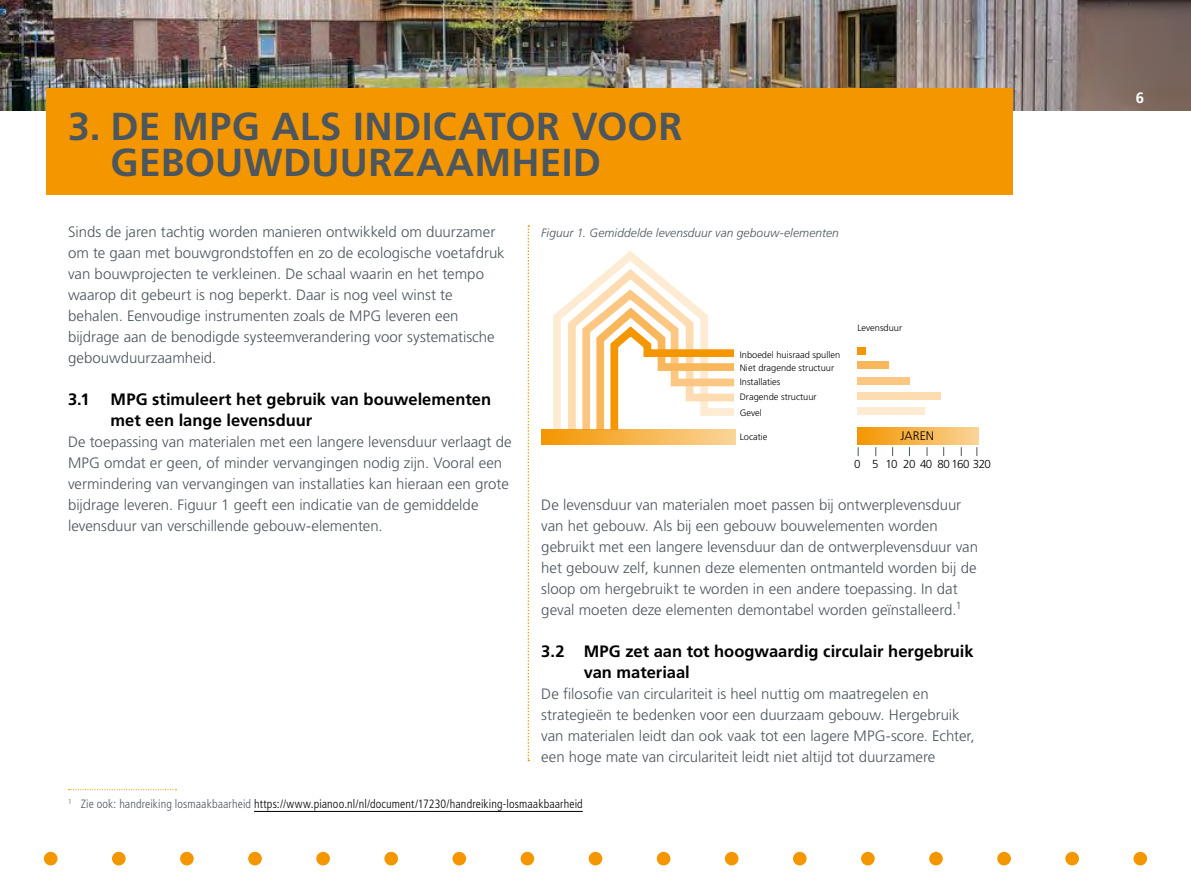
<style>
.page{position:relative;width:1191px;height:893px;background:#fff}
.page>*{position:absolute;margin:0;border:0;box-sizing:border-box;transform-origin:0 0}
.H2_Hoofdstuk_Kop{font:700 39px/36px "Frutiger LT Std";letter-spacing:.01em;color:#4c565c}
.H3_P_HR_Tussenkop_me{font:700 16.5px/21px "Frutiger LT Std";color:#000}
.P_Broodtekst{font:300 15px/21px "Frutiger LT Std";color:#4c565c}
.t1{font:700 15px "Frutiger LT Std";color:#fff}
.t2{font:12.3px "Frutiger LT Std Light 2";color:#000}
.voetnoot{font:300 condensed 12px "Frutiger LT Std";letter-spacing:.01em;color:#000}
.Bijschrift{font:italic 300 12px "Frutiger LT Std";letter-spacing:.01em;color:#4c565c}
.t3{font:11.55px "Frutiger LT Std Light 2";letter-spacing:-.05em;color:#000}
.t4{font:9.3px/12.8px "Frutiger LT Std Light 2";color:#000}
.s1{color:#4c565c}
</style>
<div class="page">
<div style="left:44px;top:852px;width:13px;height:13px;background:#f49600;border-radius:50%"></div>
<div style="left:112px;top:852px;width:14px;height:13px;background:#f49600;border-radius:50%"></div>
<div style="left:180px;top:852px;width:14px;height:13px;background:#f49600;border-radius:50%"></div>
<div style="left:248px;top:852px;width:14px;height:13px;background:#f49600;border-radius:50%"></div>
<div style="left:316px;top:852px;width:14px;height:13px;background:#f49600;border-radius:50%"></div>
<div style="left:384px;top:852px;width:14px;height:13px;background:#f49600;border-radius:50%"></div>
<div style="left:452px;top:852px;width:14px;height:13px;background:#f49600;border-radius:50%"></div>
<div style="left:520px;top:852px;width:14px;height:13px;background:#f49600;border-radius:50%"></div>
<div style="left:588px;top:852px;width:14px;height:13px;background:#f49600;border-radius:50%"></div>
<div style="left:657px;top:852px;width:13px;height:13px;background:#f49600;border-radius:50%"></div>
<div style="left:725px;top:852px;width:13px;height:13px;background:#f49600;border-radius:50%"></div>
<div style="left:793px;top:852px;width:13px;height:13px;background:#f49600;border-radius:50%"></div>
<div style="left:861px;top:852px;width:13px;height:13px;background:#f49600;border-radius:50%"></div>
<div style="left:929px;top:852px;width:13px;height:13px;background:#f49600;border-radius:50%"></div>
<div style="left:997px;top:852px;width:14px;height:13px;background:#f49600;border-radius:50%"></div>
<div style="left:1065px;top:852px;width:14px;height:13px;background:#f49600;border-radius:50%"></div>
<div style="left:1133px;top:852px;width:14px;height:13px;background:#f49600;border-radius:50%"></div>
<img style="left:0;top:0;width:1191px;height:111px">
<div style="left:47px;top:88px;width:966px;height:107px;background:#f49600"></div>
<svg style="left:527px;top:225px;width:2px;height:536px"></svg>
<svg style="left:69px;top:789px;width:107px;height:1px"></svg>
<hr style="left:254px;top:811px;width:329px;height:1px;background:#000">
<svg style="left:549px;top:251px;width:187px;height:187px"></svg>
<svg style="left:541px;top:430px;width:194px;height:14px;background:#f6b54c"></svg>
<div style="left:857px;top:347px;width:8px;height:8px;background:#f49600"></div>
<div style="left:857px;top:361px;width:31px;height:8px;background:#f9b75c"></div>
<div style="left:857px;top:377px;width:52px;height:8px;background:#fbc782"></div>
<div style="left:857px;top:392px;width:83px;height:8px;background:#fddcb1"></div>
<div style="left:857px;top:407px;width:67px;height:7px;background:#feebd3"></div>
<div style="left:857px;top:428px;width:121px;height:16px;background:linear-gradient(to right,#f49600,#fad498)"></div>
<h2 class="H2_Hoofdstuk_Kop" style="left:111px;top:108px;width:573px;text-indent:-43px">3. DE MPG ALS INDICATOR VOOR<br>GEBOUWDUURZAAMHEID</h2>
<p class="P_Broodtekst" style="left:68px;top:221px;width:438px">Sinds de jaren tachtig worden manieren ontwikkeld om duurzamer om te gaan met bouwgrondstoffen en zo de ecologische voetafdruk van bouwprojecten te verkleinen. De schaal waarin en het tempo waarop dit gebeurt is nog beperkt. Daar is nog veel winst te behalen. Eenvoudige instrumenten zoals de MPG leveren een bijdrage aan de benodigde systeemverandering voor systematische gebouwduurzaamheid.</p>
<h3 class="H3_P_HR_Tussenkop_me" style="left:68px;top:388px;width:23px">3.1</h3>
<h3 class="H3_P_HR_Tussenkop_me" style="left:111px;top:388px;width:382px">MPG stimuleert het gebruik van bouwelementen met een lange levensduur</h3>
<p class="P_Broodtekst" style="left:68px;top:431px;width:445px">De toepassing van materialen met een langere levensduur verlaagt de MPG omdat er geen, of minder vervangingen nodig zijn. Vooral een vermindering van vervangingen van installaties kan hieraan een grote bijdrage leveren. Figuur 1 geeft een indicatie van de gemiddelde levensduur van verschillende gebouw-elementen.</p>
<p class="Bijschrift" style="left:541px;top:226px;width:299px">Figuur 1. Gemiddelde levensduur van gebouw-elementen</p>
<p class="t4" style="left:740px;top:348px;width:102px">Inboedel huisraad spullen<br>Niet dragende structuur</p>
<p class="t4" style="left:740px;top:374px;width:78px;line-height:14.9px">Installaties<br>Dragende structuur</p>
<p class="t4" style="left:740px;top:407px;width:24px">Gevel</p>
<p class="t4" style="left:740px;top:431px;width:29px">Locatie</p>
<p class="t4" style="left:857px;top:322px;width:46px">Levensduur</p>
<p class="t2" style="left:900px;top:429px;width:35px">JAREN</p>
<p class="t3" style="left:872px;top:457px;width:120px">5 10 20 40 80 160 320</p>
<p class="P_Broodtekst" style="left:541px;top:494px;width:438px">De levensduur van materialen moet passen bij ontwerplevensduur van het gebouw. Als bij een gebouw bouwelementen worden gebruikt met een langere levensduur dan de ontwerplevensduur van het gebouw zelf, kunnen deze elementen ontmanteld worden bij de sloop om hergebruikt te worden in een andere toepassing. In dat geval moeten deze elementen demontabel worden geïnstalleerd.<sup>1</sup></p>
<h3 class="H3_P_HR_Tussenkop_me" style="left:584px;top:640px;width:391px;text-indent:-43px">3.2 MPG zet aan tot hoogwaardig circulair hergebruik van materiaal</h3>
<p class="P_Broodtekst" style="left:541px;top:683px;width:435px">De filosofie van circulariteit is heel nuttig om maatregelen en strategieën te bedenken voor een duurzaam gebouw. Hergebruik van materialen leidt dan ook vaak tot een lagere MPG-score. Echter, een hoge mate van circulariteit leidt niet altijd tot duurzamere</p>
<p class="t3" style="left:854px;top:457px;width:8px">0</p>
<p class="voetnoot" style="left:68px;top:797px;width:516px"><sup>1</sup> <span class="s1">Zie ook: handreiking losmaakbaarheid</span> https://www.pianoo.nl/nl/document/17230/handreiking-losmaakbaarheid</p>
<p class="t1" style="left:1135px;top:89px;width:10px">6</p>
</div>
